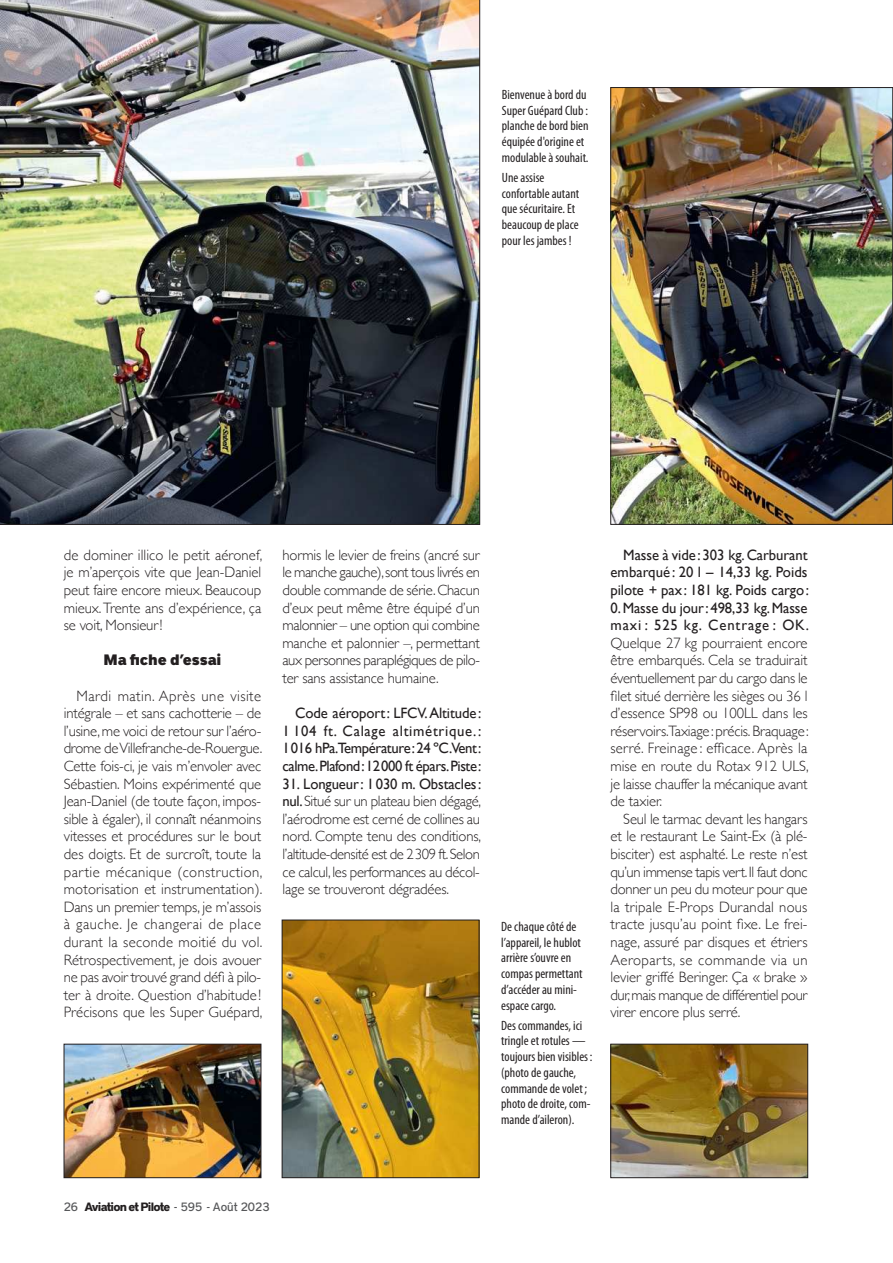
<style>
.page{position:relative;width:893px;height:1263px;background:#fff}
.page>*{position:absolute;margin:0;border:0;box-sizing:border-box;transform-origin:0 0}
.t1{font:300 15px/17.5px "Gill Sans";letter-spacing:-.01em;color:#231f20;text-align:justify}
.t2{font:15px/17.5px "Gill Sans";letter-spacing:-.005em;color:#231f20;text-align:justify}
.t3{font:900 15px "District Pro";letter-spacing:-.01em;color:#231f20}
.t4{font:condensed 13.5px/15.8px "Myriad Pro";color:#231f20}
.t5{font:700 12px "District Pro";letter-spacing:-.06em;color:#231f20}
.s1{font-weight:400}
.s2{font-weight:500;color:#57585a}
</style>
<div class="page">
<img style="left:0;top:0;width:480px;height:525px">
<img style="left:66px;top:1046px;width:193px;height:130px">
<div style="left:64px;top:1044px;width:197px;height:134px;border:1px solid #231f20"></div>
<img style="left:613px;top:1046px;width:193px;height:130px">
<div style="left:611px;top:1044px;width:197px;height:134px;border:1px solid #231f20"></div>
<img style="left:284px;top:922px;width:193px;height:254px">
<div style="left:282px;top:920px;width:197px;height:258px;border:1px solid #231f20"></div>
<img style="left:613px;top:89px;width:278px;height:434px">
<div style="left:611px;top:87px;width:282px;height:438px;border:1px solid #231f20"></div>
<p class="t4" style="left:502px;top:86px;width:88px">Bienvenue à bord du<br>Super Guépard Club : planche de bord bien équipée d'origine et modulable à souhait.</p>
<p class="t4" style="left:502px;top:169px;width:79px">Une assise confortable autant que sécuritaire. Et beaucoup de place pour les jambes !</p>
<p class="t1" style="left:64px;top:545px;width:200px">de dominer illico le petit aéronef, je m’aperçois vite que Jean-Daniel peut faire encore mieux. Beaucoup mieux. Trente ans d’expérience, ça se voit, Monsieur!</p>
<p class="t3" style="left:104px;top:649px;width:119px">Ma fiche d’essai</p>
<p class="t1" style="left:64px;top:686px;width:200px;text-indent:13px">Mardi matin. Après une visite intégrale – et sans cachotterie – de l’usine, me voici de retour sur l’aéro&shy;drome de Villefranche-de-Rouergue.<br>Cette fois-ci, je vais m’envoler avec Sébastien. Moins expérimenté que Jean-Daniel (de toute façon, impos&shy;sible à égaler), il connaît néanmoins vitesses et procédures sur le bout des doigts. Et de surcroît, toute la partie mécanique (construction, motorisation et instrumentation).<br>Dans un premier temps, je m’assois à gauche. Je changerai de place durant la seconde moitié du vol.<br>Rétrospectivement, je dois avouer ne pas avoir trouvé grand défi à pilo&shy;ter à droite. Question d’habitude !<br>Précisons que les Super Guépard,</p>
<p class="t1" style="left:282px;top:545px;width:199px">hormis le levier de freins (ancré sur le manche gauche), sont tous livrés en double commande de série. Chacun d’eux peut même être équipé d’un malonnier – une option qui combine manche et palonnier –, permettant aux personnes paraplégiques de pilo&shy;ter sans assistance humaine.</p>
<p class="t2" style="left:282px;top:704px;width:200px;text-indent:13px">Code aéroport: LFCV. Altitude:<br>1 104 ft. Calage altimétrique.:<br>1016 hPa.Température: 24 ºC.Vent: calme. Plafond: 12000 ft épars. Piste:</p>
<p class="t1" style="left:282px;top:774px;width:200px"><span class="s1">31. Longueur: 1030 m. Obstacles: nul.</span> Situé sur un plateau bien dégagé, l’aérodrome est cerné de collines au nord. Compte tenu des conditions, l’altitude-densité est de 2309 ft. Selon ce calcul, les performances au décol&shy;lage se trouveront dégradées.</p>
<p class="t4" style="left:501px;top:918px;width:83px">De chaque côté de l’appareil, le hublot arrière s’ouvre en compas permettant d’accéder au mini&shy;espace cargo.</p>
<p class="t4" style="left:501px;top:1017px;width:93px">Des commandes, ici tringle et rotules — toujours bien visibles: (photo de gauche, commande de volet; photo de droite, com&shy;mande d’aileron).</p>
<p class="t2" style="left:610px;top:546px;width:200px;text-indent:13px">Masse à vide: 303 kg. Carburant embarqué : 20 l – 14,33 kg. Poids pilote + pax: 181 kg. Poids cargo:</p>
<p class="t2" style="left:610px;top:599px;width:200px">0. Masse du jour: 498,33 kg. Masse maxi : 525 kg. Centrage : OK.</p>
<p class="t1" style="left:610px;top:633px;width:200px">Quelque 27 kg pourraient encore être embarqués. Cela se traduirait éventuellement par du cargo dans le filet situé derrière les sièges ou 36 l d’essence SP98 ou 100LL dans les réservoirs.Taxiage: précis. Braquage: serré. Freinage : efficace. Après la mise en route du Rotax 912 ULS, je laisse chauffer la mécanique avant de taxier.</p>
<p class="t1" style="left:610px;top:809px;width:199px;text-indent:13px">Seul le tarmac devant les hangars et le restaurant Le Saint-Ex (à plé&shy;bisciter) est asphalté. Le reste n’est qu’un immense tapis vert. Il faut donc donner un peu du moteur pour que la tripale E-Props Durandal nous tracte jusqu’au point fixe. Le frei&shy;nage, assuré par disques et étriers Aeroparts, se commande via un levier griffé Beringer. Ça « brake » dur, mais manque de différentiel pour virer encore plus serré.</p>
<p class="t5" style="left:64px;top:1198px;width:207px"><span class="s2">26</span> Aviation et Pilote <span class="s2">- 595 - Août 2023</span></p>
</div>
